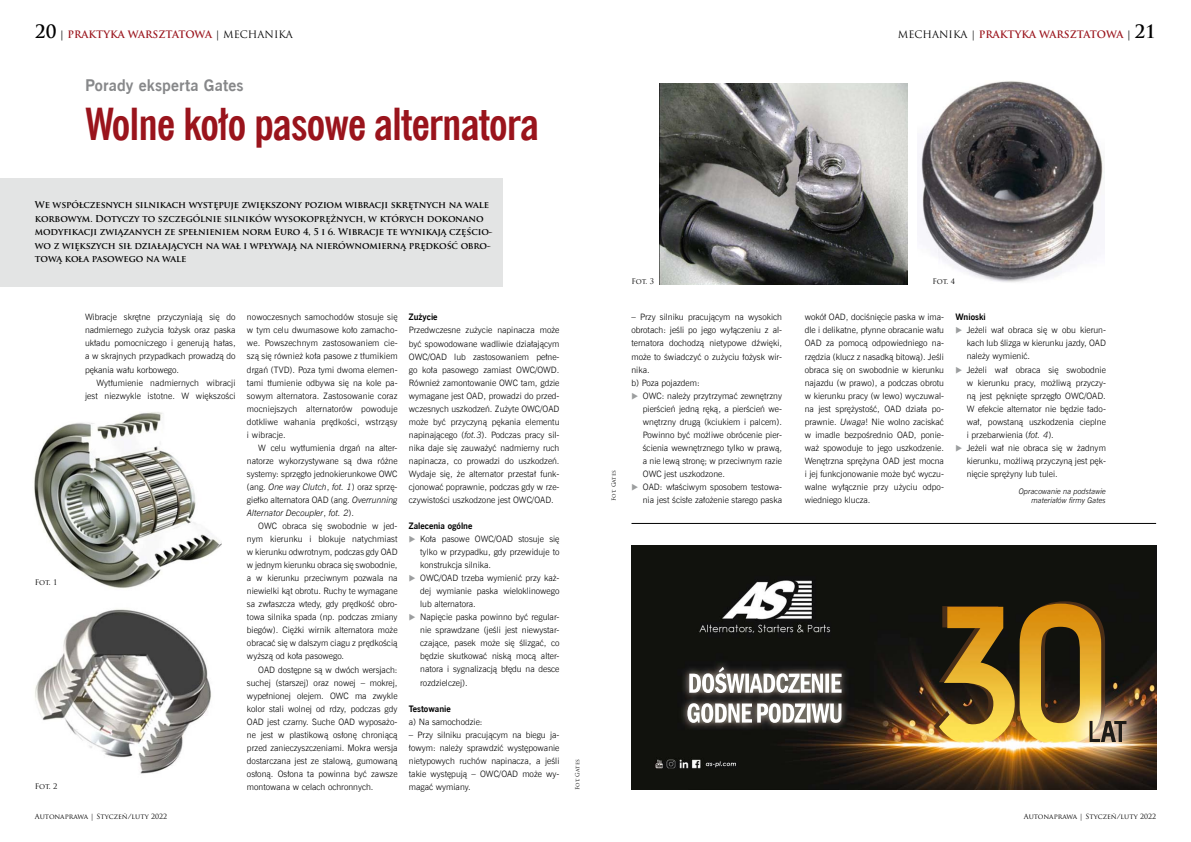
<style>
.page{position:relative;width:1191px;height:842px;background:#fff}
.page>*{position:absolute;margin:0;border:0;box-sizing:border-box;transform-origin:0 0}
.t1{font:700 44px "News Goth Cn EU";letter-spacing:-.02em;color:#9a141c}
.t2{font:700 16px "News Goth EU";letter-spacing:.01em;color:#87888a}
.t3{font:700 10px "Trajan Pro";color:#9a141c}
.t4{font:700 9.2px/13.5px "Trajan Pro";letter-spacing:-.01em;color:#000}
.t5{font:8.8px/13px "News Goth Lt EU";color:#000;text-align:justify}
.t6{font:700 8.8px "News Goth EU";color:#000}
.t7{font:italic 7.7px/9px "News Goth Lt EU";color:#000;text-align:right}
.t8{font:7.5px "Trajan Pro";letter-spacing:-.01em;color:#000}
.t9{font:7px "Trajan Pro";color:#000}
.t10{font:5.5px "Trajan Pro";color:#000}
.s1{font-size:18px;color:#000}
.s2{color:#000}
.s3{font-weight:400;color:#000}
.s4{font-style:italic}
.s5{color:#9c9e9f}
</style>
<div class="page">
<div style="left:0;top:178px;width:502px;height:108px;background:#e3e4e4"></div>
<hr style="left:631px;top:523px;width:525px;height:1px;background:#000">
<img style="left:34px;top:412px;width:187px;height:176px">
<img style="left:35px;top:609px;width:176px;height:165px">
<img style="left:631px;top:546px;width:525px;height:243px">
<img style="left:659px;top:84px;width:248px;height:200px">
<img style="left:919px;top:81px;width:185px;height:202px">
<p class="t3" style="left:35px;top:28px;width:259px"><span class="s1">20</span> <span class="s2">|</span> PRAKTYKA WARSZTATOWA <span class="s3">| MECHANIKA</span></p>
<h2 class="t2" style="left:85px;top:75px;width:160px">Porady eksperta Gates</h2>
<h1 class="t1" style="left:85px;top:97px;width:455px">Wolne koło pasowe alternatora</h1>
<p class="t4" style="left:35px;top:198px;width:459px">We współczesnych silnikach występuje zwiększony poziom wibracji skrętnych na wale korbowym. Dotyczy to szczególnie silników wysokoprężnych, w których dokonano modyfikacji związanych ze spełnieniem norm Euro 4, 5 i 6. Wibracje te wynikają częścio&shy;wo z większych sił działających na wał i wpływają na nierównomierną prędkość obro&shy;tową koła pasowego na wale</p>
<p class="t5" style="left:85px;top:311px;width:152px">Wibracje skrętne przyczyniają się do nadmiernego zużycia łożysk oraz paska układu pomocniczego i generują hałas, a w skrajnych przypadkach prowadzą do pękania wału korbowego.</p>
<p class="t5" style="left:85px;top:376px;width:152px;text-align:right">Wytłumienie nadmiernych wibracji jest niezwykle istotne. W większości</p>
<p class="t8" style="left:35px;top:577px;width:24px">Fot. 1</p>
<p class="t8" style="left:35px;top:782px;width:24px">Fot. 2</p>
<p class="t9" style="left:35px;top:812px;width:134px">Autonaprawa | Styczeń/luty 2022</p>
<p class="t5" style="left:247px;top:311px;width:152px">nowoczesnych samochodów stosuje się w tym celu dwumasowe koło zamacho&shy;we. Powszechnym zastosowaniem cie&shy;szą się również koła pasowe z tłumikiem drgań (TVD). Poza tymi dwoma elemen&shy;tami tłumienie odbywa się na kole pa&shy;sowym alternatora. Zastosowanie coraz mocniejszych alternatorów powoduje dotkliwe wahania prędkości, wstrząsy i wibracje.</p>
<p class="t5" style="left:247px;top:441px;width:152px;text-indent:11px">W celu wytłumienia drgań na alter&shy;natorze wykorzystywane są dwa różne systemy: sprzęgło jednokierunkowe OWC (ang. <span class="s4">One way Clutch</span>, <span class="s4">fot. 1</span>) oraz sprzę&shy;giełko alternatora OAD (ang. <span class="s4">Overrunning Alternator Decoupler</span>, <span class="s4">fot. 2</span>).</p>
<p class="t5" style="left:247px;top:519px;width:152px;text-indent:11px">OWC obraca się swobodnie w jed&shy;nym kierunku i blokuje natychmiast w kierunku odwrotnym, podczas gdy OAD w jednym kierunku obraca się swobodnie, a w kierunku przeciwnym pozwala na niewielki kąt obrotu. Ruchy te wymagane sa zwłaszcza wtedy, gdy prędkość obro&shy;towa silnika spada (np. podczas zmiany biegów). Ciężki wirnik alternatora może obracać się w dalszym ciagu z prędkością wyższą od koła pasowego.</p>
<p class="t5" style="left:247px;top:663px;width:152px;text-indent:11px">OAD dostępne są w dwóch wersjach: suchej (starszej) oraz nowej – mokrej, wypełnionej olejem. OWC ma zwykle kolor stali wolnej od rdzy, podczas gdy OAD jest czarny. Suche OAD wyposażo&shy;ne jest w plastikową osłonę chroniącą przed zanieczyszczeniami. Mokra wersja dostarczana jest ze stalową, gumowaną osłoną. Osłona ta powinna być zawsze montowana w celach ochronnych.</p>
<p class="t6" style="left:409px;top:312px;width:30px">Zużycie</p>
<p class="t5" style="left:409px;top:324px;width:152px">Przedwczesne zużycie napinacza może być spowodowane wadliwie działającym OWC/OAD lub zastosowaniem pełne&shy;go koła pasowego zamiast OWC/OWD.<br>Również zamontowanie OWC tam, gdzie wymagane jest OAD, prowadzi do przed&shy;wczesnych uszkodzeń. Zużyte OWC/OAD może być przyczyną pękania elementu napinającego (<span class="s4">fot.3</span>). Podczas pracy sil&shy;nika daje się zauważyć nadmierny ruch napinacza, co prowadzi do uszkodzeń.<br>Wydaje się, że alternator przestał funk&shy;cjonować poprawnie, podczas gdy w rze&shy;czywistości uszkodzone jest OWC/OAD.</p>
<p class="t6" style="left:409px;top:520px;width:65px">Zalecenia ogólne</p>
<p class="t5" style="left:420px;top:532px;width:141px;text-indent:-11px"><span class="s5">◆</span> Koła pasowe OWC/OAD stosuje się tylko w przypadku, gdy przewiduje to konstrukcja silnika.</p>
<p class="t5" style="left:420px;top:572px;width:141px;text-indent:-11px"><span class="s5">◆</span> OWC/OAD trzeba wymienić przy każ&shy;dej wymianie paska wieloklinowego lub alternatora.</p>
<p class="t5" style="left:420px;top:611px;width:141px;text-indent:-11px"><span class="s5">◆</span> Napięcie paska powinno być regular&shy;nie sprawdzane (jeśli jest niewystar&shy;czające, pasek może się ślizgać, co będzie skutkować niską mocą alter&shy;natora i sygnalizacją błędu na desce rozdzielczej).</p>
<p class="t6" style="left:409px;top:703px;width:44px">Testowanie</p>
<p class="t5" style="left:409px;top:715px;width:75px">a) Na samochodzie:</p>
<p class="t5" style="left:409px;top:728px;width:152px">– Przy silniku pracującym na biegu ja&shy;łowym: należy sprawdzić występowanie nietypowych ruchów napinacza, a jeśli takie występują – OWC/OAD może wy&shy;magać wymiany.</p>
<p class="t10" style="left:574px;top:790px;width:32px;rotate:-90deg">Fot. Gates</p>
<p class="t3" style="left:898px;top:28px;width:260px"><span class="s3">MECHANIKA |</span> PRAKTYKA WARSZTATOWA <span class="s2">|</span> <span class="s1">21</span></p>
<p class="t10" style="left:610px;top:501px;width:32px;rotate:-90deg">Fot. Gates</p>
<p class="t8" style="left:631px;top:277px;width:24px">Fot. 3</p>
<p class="t8" style="left:932px;top:277px;width:24px">Fot. 4</p>
<p class="t5" style="left:631px;top:311px;width:152px;text-align:left">– Przy silniku pracującym na wysokich obrotach: jeśli po jego wyłączeniu z al&shy;ternatora dochodzą nietypowe dźwięki, może to świadczyć o zużyciu łożysk wir&shy;nika.<br>b) Poza pojazdem:</p>
<p class="t5" style="left:643px;top:389px;width:141px;text-indent:-11px"><span class="s5">◆</span> OWC: należy przytrzymać zewnętrzny pierścień jedną ręką, a pierścień we&shy;wnętrzny drugą (kciukiem i palcem).<br>Powinno być możliwe obrócenie pier&shy;ścienia wewnętrznego tylko w prawą, a nie lewą stronę; w przeciwnym razie OWC jest uszkodzone.</p>
<p class="t5" style="left:631px;top:480px;width:152px;text-align:right"><span class="s5">◆</span> OAD: właściwym sposobem testowa&shy;nia jest ścisłe założenie starego paska</p>
<p class="t5" style="left:804px;top:311px;width:141px">wokół OAD, dociśnięcie paska w ima&shy;dle i delikatne, płynne obracanie wału OAD za pomocą odpowiedniego na&shy;rzędzia (klucz z nasadką bitową). Jeśli obraca się on swobodnie w kierunku najazdu (w prawo), a podczas obrotu w kierunku pracy (w lewo) wyczuwal&shy;na jest sprężystość, OAD działa po&shy;prawnie. <span class="s4">Uwaga</span>! Nie wolno zaciskać w imadle bezpośrednio OAD, ponie&shy;waż spowoduje to jego uszkodzenie.<br>Wenętrzna sprężyna OAD jest mocna i jej funkcjonowanie może być wyczu&shy;walne wyłącznie przy użyciu odpo&shy;wiedniego klucza.</p>
<p class="t6" style="left:955px;top:312px;width:32px">Wnioski</p>
<p class="t5" style="left:966px;top:324px;width:141px;text-indent:-11px"><span class="s5">◆</span> Jeżeli wał obraca się w obu kierun&shy;kach lub ślizga w kierunku jazdy, OAD należy wymienić.</p>
<p class="t5" style="left:966px;top:363px;width:141px;text-indent:-11px"><span class="s5">◆</span> Jeżeli wał obraca się swobodnie w kierunku pracy, możliwą przyczy&shy;ną jest pęknięte sprzęgło OWC/OAD.<br>W efekcie alternator nie będzie łado&shy;wał, powstaną uszkodzenia cieplne i przebarwienia (<span class="s4">fot. 4</span>).</p>
<p class="t5" style="left:966px;top:441px;width:141px;text-indent:-11px"><span class="s5">◆</span> Jeżeli wał nie obraca się w żadnym kierunku, możliwą przyczyną jest pęk&shy;nięcie sprężyny lub tulei.</p>
<p class="t7" style="left:1018px;top:487px;width:89px">Opracowanie na podstawie materiałów firmy Gates</p>
<p class="t9" style="left:1023px;top:812px;width:134px">Autonaprawa | Styczeń/luty 2022</p>
</div>
